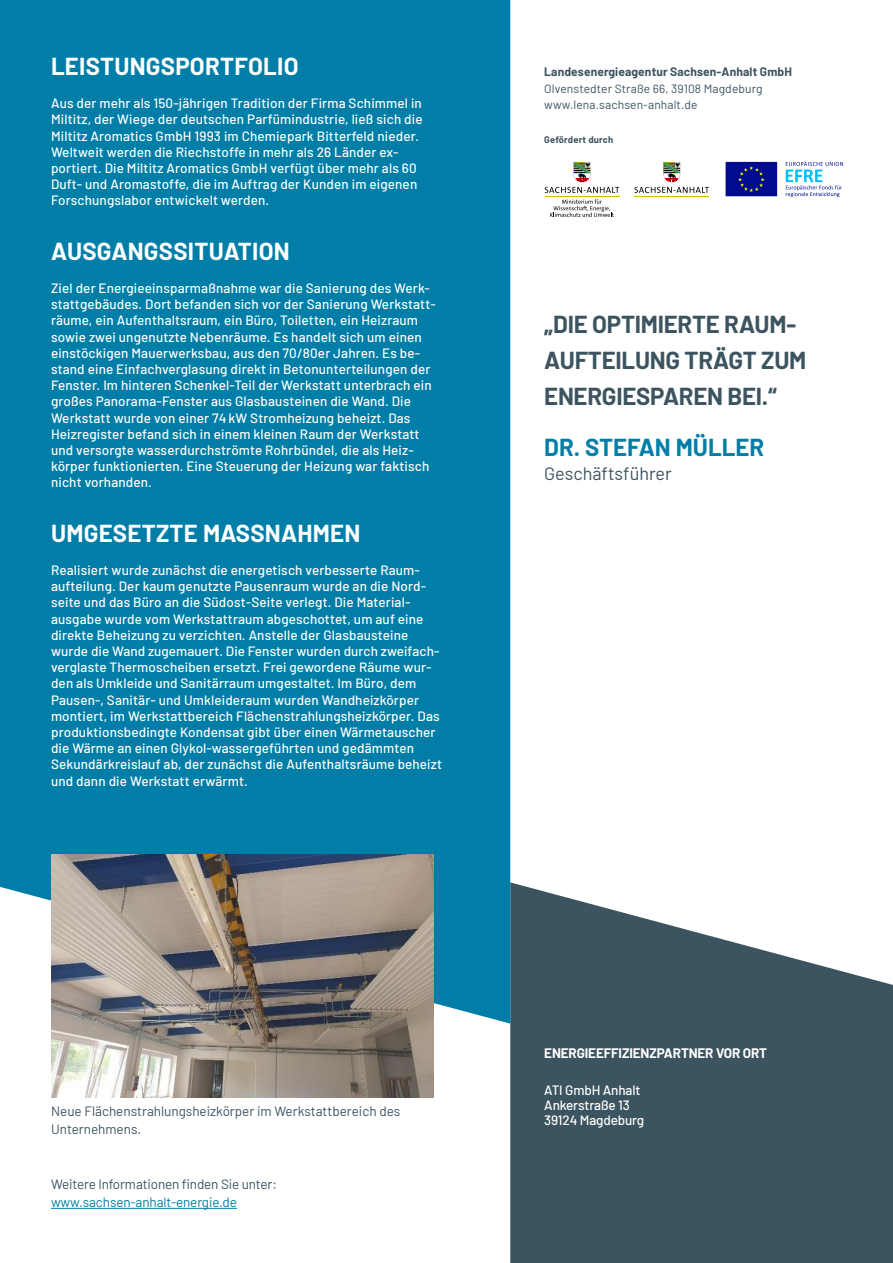
<style>
.page{position:relative;width:893px;height:1263px;background:#fff}
.page>*{position:absolute;margin:0;border:0;box-sizing:border-box;transform-origin:0 0}
.t1{font:700 24px "Barlow";letter-spacing:.01em;color:#fff}
.t2{font:700 24px/36px "Barlow";letter-spacing:-.01em;color:#3c545f}
.t3{font:700 24px "Barlow";color:#007ea7}
.t4{font:18px "Barlow";color:#3c545f}
.t5{font:500 13.5px/16.2px "Barlow";letter-spacing:.01em;color:#fff}
.t6{font:13.5px/18px "Barlow";color:#3c545f}
.t7{font:500 13.5px/15px "Barlow";letter-spacing:-.01em;color:#fff}
.t8{font:700 13.5px "Barlow";letter-spacing:-.01em;color:#fff}
.t9{font:13.5px "Barlow";letter-spacing:-.01em;color:#007ea7}
.t10{font:12px/16.5px "Barlow";letter-spacing:.01em;color:#3c545f}
.t11{font:700 12px "Barlow";letter-spacing:.01em;color:#3c545f}
.t12{font:700 9.3px "Barlow";letter-spacing:.02em;color:#3c545f}
</style>
<div class="page">
<svg style="left:510px;top:882px;width:383px;height:381px;background:#566b74"></svg>
<div style="left:0;top:0;width:510px;height:1023px;background:#007ea7"></div>
<img style="left:51px;top:855px;width:383px;height:242px">
<hr style="left:51px;top:1208px;width:186px;height:1px;background:#007ea7">
<hr style="left:545px;top:196px;width:74px;height:1px;background:#e1b900">
<svg style="left:545px;top:162px;width:74px;height:31px"></svg>
<svg style="left:550px;top:199px;width:64px;height:18px"></svg>
<hr style="left:634px;top:196px;width:75px;height:1px;background:#e1b900">
<svg style="left:634px;top:162px;width:75px;height:31px"></svg>
<div style="left:726px;top:162px;width:51px;height:34px;background:#000c8d"></div>
<svg style="left:738px;top:166px;width:27px;height:26px"></svg>
<svg style="left:786px;top:161px;width:57px;height:36px"></svg>
<h1 class="t1" style="left:51px;top:49px;width:249px">LEISTUNGSPORTFOLIO</h1>
<p class="t5" style="left:51px;top:94px;width:373px">Aus der mehr als 150-jährigen Tradition der Firma Schimmel in Miltitz, der Wiege der deutschen Parfümindustrie, ließ sich die Miltitz Aromatics GmbH 1993 im Chemiepark Bitterfeld nieder.<br>Weltweit werden die Riechstoffe in mehr als 26 Länder ex&shy;portiert. Die Miltitz Aromatics GmbH verfügt über mehr als 60<br>Duft- und Aromastoffe, die im Auftrag der Kunden im eigenen Forschungslabor entwickelt werden.</p>
<h1 class="t1" style="left:51px;top:233px;width:240px">AUSGANGSSITUATION</h1>
<p class="t5" style="left:51px;top:279px;width:386px">Ziel der Energieeinsparmaßnahme war die Sanierung des Werk&shy;stattgebäudes. Dort befanden sich vor der Sanierung Werkstatt&shy;räume, ein Aufenthaltsraum, ein Büro, Toiletten, ein Heizraum sowie zwei ungenutzte Nebenräume. Es handelt sich um einen einstöckigen Mauerwerksbau, aus den 70/80er Jahren. Es be&shy;stand eine Einfachverglasung direkt in Betonunterteilungen der Fenster. Im hinteren Schenkel-Teil der Werkstatt unterbrach ein großes Panorama-Fenster aus Glasbausteinen die Wand. Die Werkstatt wurde von einer 74 kW Stromheizung beheizt. Das Heizregister befand sich in einem kleinen Raum der Werkstatt und versorgte wasserdurchströmte Rohrbündel, die als Heiz&shy;körper funktionierten. Eine Steuerung der Heizung war faktisch nicht vorhanden.</p>
<h1 class="t1" style="left:51px;top:515px;width:311px">UMGESETZTE MASSNAHMEN</h1>
<p class="t5" style="left:51px;top:561px;width:393px">Realisiert wurde zunächst die energetisch verbesserte Raum&shy;aufteilung. Der kaum genutzte Pausenraum wurde an die Nord&shy;seite und das Büro an die Südost-Seite verlegt. Die Material&shy;ausgabe wurde vom Werkstattraum abgeschottet, um auf eine direkte Beheizung zu verzichten. Anstelle der Glasbausteine wurde die Wand zugemauert. Die Fenster wurden durch zweifach&shy;verglaste Thermoscheiben ersetzt. Frei gewordene Räume wur&shy;den als Umkleide und Sanitärraum umgestaltet. Im Büro, dem Pausen-, Sanitär- und Umkleideraum wurden Wandheizkörper montiert, im Werkstattbereich Flächenstrahlungsheizkörper. Das produktionsbedingte Kondensat gibt über einen Wärmetauscher die Wärme an einen Glykol-wassergeführten und gedämmten Sekundärkreislauf ab, der zunächst die Aufenthaltsräume beheizt und dann die Werkstatt erwärmt.</p>
<p class="t11" style="left:544px;top:63px;width:249px">Landesenergieagentur Sachsen-Anhalt GmbH</p>
<p class="t10" style="left:544px;top:79px;width:220px">Olvenstedter Straße 66, 39108 Magdeburg www.lena.sachsen-anhalt.de</p>
<p class="t12" style="left:544px;top:133px;width:70px">Gefördert durch</p>
<h1 class="t2" style="left:544px;top:304px;width:264px">„DIE OPTIMIERTE RAUM-<br>AUFTEILUNG TRÄGT ZUM<br>ENERGIESPAREN BEI.“</h1>
<h1 class="t3" style="left:544px;top:430px;width:221px">DR. STEFAN MÜLLER</h1>
<h2 class="t4" style="left:544px;top:461px;width:129px">Geschäftsführer</h2>
<p class="t6" style="left:51px;top:1101px;width:351px">Neue Flächenstrahlungsheizkörper im Werkstattbereich des<br>Unternehmens.</p>
<p class="t6" style="left:51px;top:1174px;width:227px">Weitere Informationen finden Sie unter:</p>
<p class="t9" style="left:51px;top:1193px;width:187px">www.sachsen-anhalt-energie.de</p>
<p class="t8" style="left:544px;top:1043px;width:224px">ENERGIEEFFIZIENZPARTNER VOR ORT</p>
<p class="t7" style="left:544px;top:1081px;width:102px">ATI GmbH Anhalt<br>Ankerstraße 13<br>39124 Magdeburg</p>
</div>
